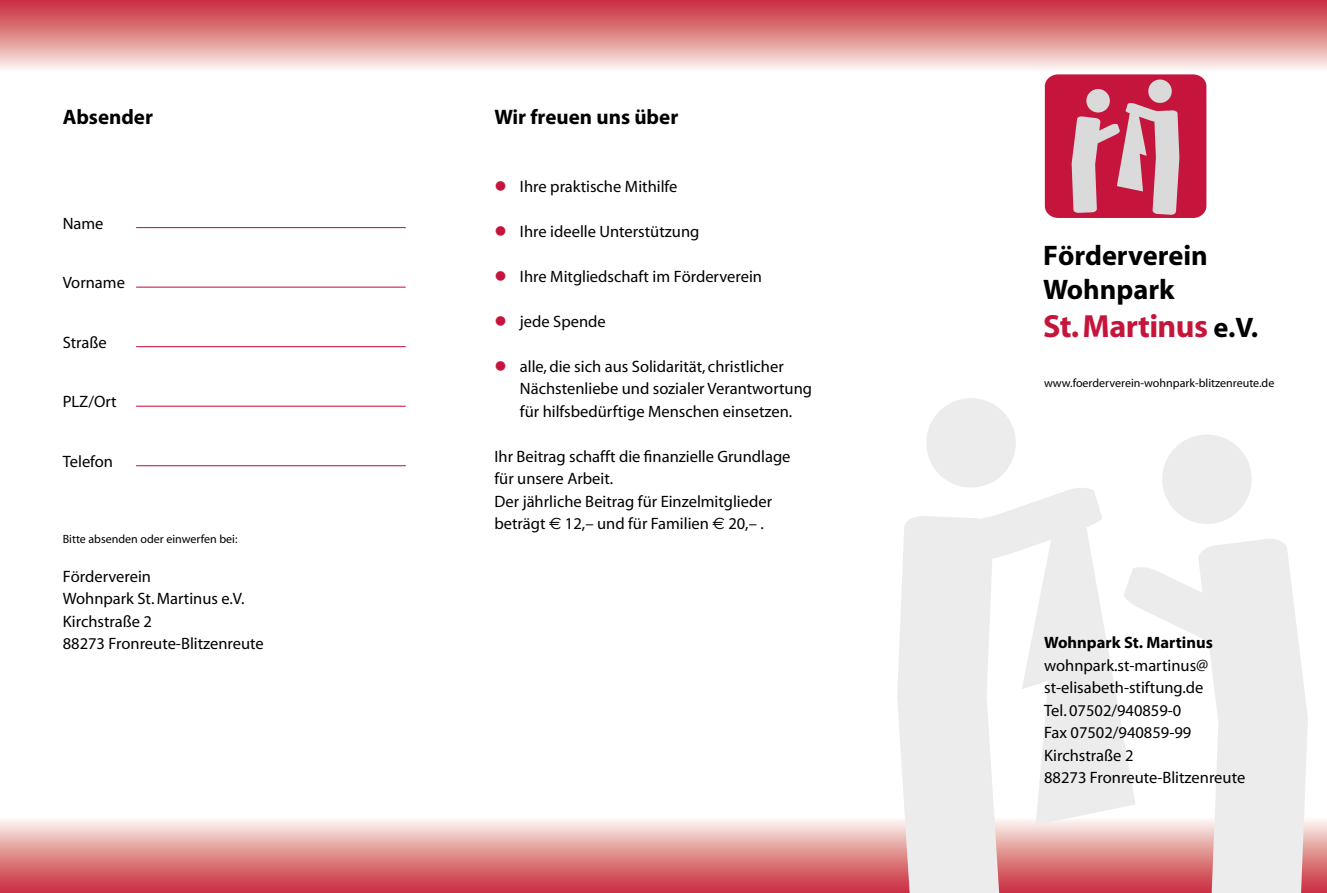
<style>
.page{position:relative;width:1327px;height:893px;background:#fff}
.page>*{position:absolute;margin:0;border:0;box-sizing:border-box;transform-origin:0 0}
.t1{font:700 32.25px "Myriad";letter-spacing:-.02em;color:#c6153c}
.t2{font:700 28.35px/34px "Myriad";color:#000}
.t3{font:700 21px "Myriad Pro";color:#000}
.t4{font:16.5px/22.5px "Myriad";color:#000}
.t5{font:700 16.5px "Myriad Pro";color:#000}
.t6{font:12px "Myriad";color:#000}
.s1{color:#c6153c}
.s2{font-family:"Euro Sans"}
.s3{font-size:28.35px;color:#000}
</style>
<div class="page">
<div style="left:0;top:0;width:1327px;height:72px;background:linear-gradient(to bottom,#c72634,#faf5ec)"></div>
<div style="left:0;top:816px;width:1327px;height:77px;background:linear-gradient(to bottom,#fcfcf3,#c62734)"></div>
<div style="left:926px;top:398px;width:89px;height:90px;background:#ececed;border-radius:50%"></div>
<div style="left:1162px;top:434px;width:89px;height:90px;background:#ececed;border-radius:50%"></div>
<svg style="left:1135px;top:539px;width:173px;height:354px;fill:#ececed"></svg>
<svg style="left:897px;top:485px;width:238px;height:408px;fill:#ececed"></svg>
<div style="left:1045px;top:74px;width:161px;height:144px;background:#c6153c;border-radius:13px"></div>
<div style="left:1148px;top:79px;width:23px;height:24px;background:#dadada;border-radius:50%"></div>
<div style="left:1086px;top:89px;width:24px;height:23px;background:#dadada;border-radius:50%"></div>
<svg style="left:1071px;top:102px;width:108px;height:113px"></svg>
<hr style="left:136px;top:227px;width:270px;height:1px;background:#c6153c">
<hr style="left:136px;top:287px;width:270px;height:1px;background:#c6153c">
<hr style="left:136px;top:346px;width:270px;height:1px;background:#c6153c">
<hr style="left:136px;top:406px;width:270px;height:1px;background:#c6153c">
<hr style="left:136px;top:465px;width:270px;height:1px;background:#c6153c">
<p class="t3" style="left:63px;top:103px;width:92px">Absender</p>
<p class="t4" style="left:63px;top:213px;width:42px">Name</p>
<p class="t4" style="left:63px;top:272px;width:64px">Vorname</p>
<p class="t4" style="left:63px;top:332px;width:46px">Straße</p>
<p class="t4" style="left:63px;top:391px;width:55px">PLZ/Ort</p>
<p class="t4" style="left:63px;top:451px;width:52px">Telefon</p>
<p class="t6" style="left:63px;top:533px;width:176px">Bitte absenden oder einwerfen bei:</p>
<p class="t4" style="left:63px;top:566px;width:203px">Förderverein<br>Wohnpark St. Martinus e.V.<br>Kirchstraße 2<br>88273 Fronreute-Blitzenreute</p>
<p class="t3" style="left:494px;top:103px;width:185px">Wir freuen uns über</p>
<p class="t4" style="left:494px;top:176px;width:184px"><span class="s1">●</span> Ihre praktische Mithilfe</p>
<p class="t4" style="left:494px;top:221px;width:206px"><span class="s1">●</span> Ihre ideelle Unterstützung</p>
<p class="t4" style="left:494px;top:266px;width:269px"><span class="s1">●</span> Ihre Mitgliedschaft im Förderverein</p>
<p class="t4" style="left:494px;top:311px;width:113px"><span class="s1">●</span> jede Spende</p>
<p class="t4" style="left:520px;top:356px;width:294px;text-indent:-26px"><span class="s1">●</span> alle, die sich aus Solidarität, christlicher<br>Nächstenliebe und sozialer Verantwortung für hilfsbedürftige Menschen einsetzen.</p>
<p class="t4" style="left:494px;top:446px;width:297px">Ihr Beitrag schafft die finanzielle Grundlage für unsere Arbeit.<br>Der jährliche Beitrag für Einzelmitglieder beträgt <span class="s2">e</span> 12,– und für Familien <span class="s2">e</span> 20,– .</p>
<h2 class="t2" style="left:1043px;top:239px;width:166px">Förderverein<br>Wohnpark</h2>
<h1 class="t1" style="left:1043px;top:310px;width:217px">St. Martinus <span class="s3">e.V.</span></h1>
<p class="t6" style="left:1044px;top:377px;width:232px">www.foerderverein-wohnpark-blitzenreute.de</p>
<p class="t5" style="left:1044px;top:632px;width:170px">Wohnpark St. Martinus</p>
<p class="t4" style="left:1044px;top:655px;width:203px">wohnpark.st-martinus@ st-elisabeth-stiftung.de<br>Tel. 07502/940859-0<br>Fax 07502/940859-99<br>Kirchstraße 2<br>88273 Fronreute-Blitzenreute</p>
</div>
